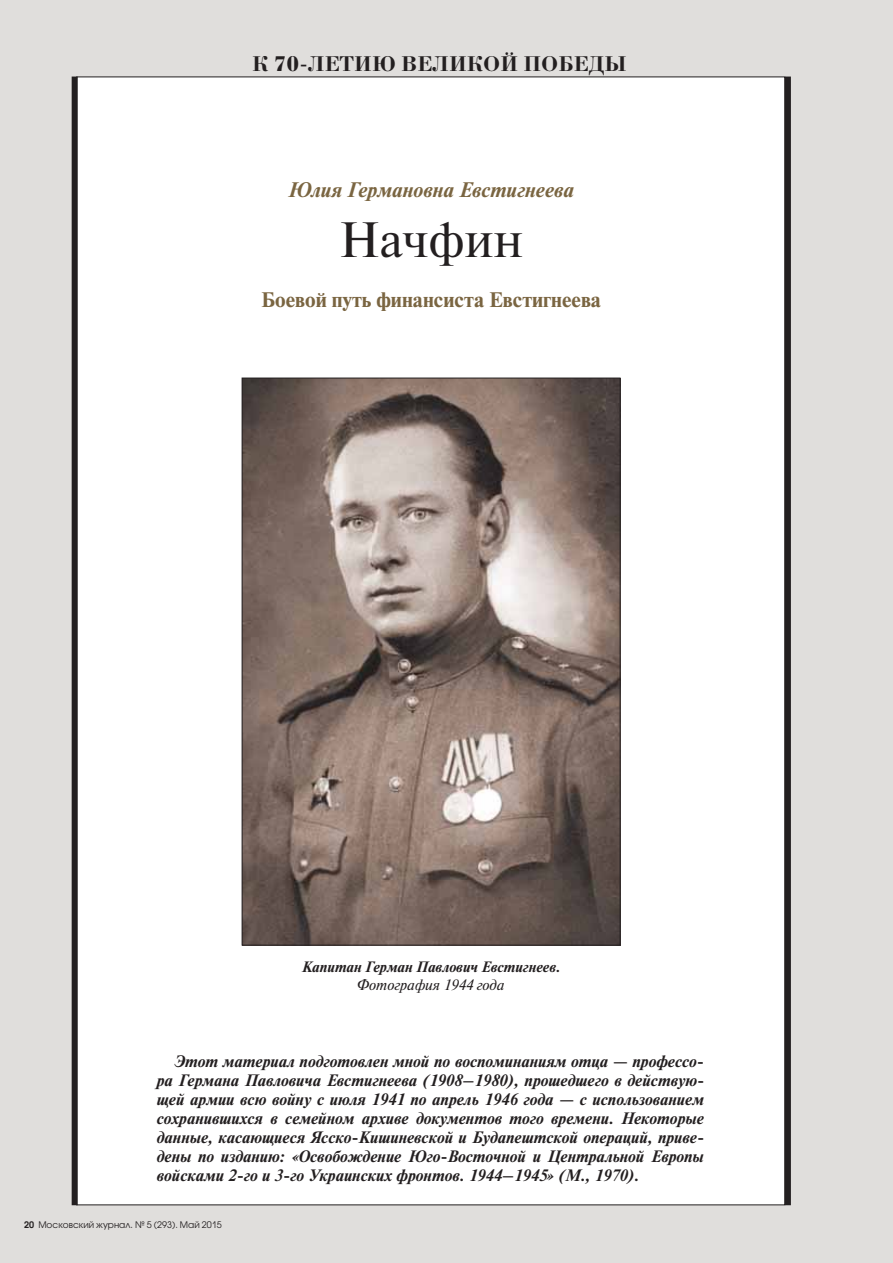
<style>
.page{position:relative;width:893px;height:1263px;background:#e0dedc}
.page>*{position:absolute;margin:0;border:0;box-sizing:border-box;transform-origin:0 0}
.t1{font:49.5px "Newton C";color:#231f20}
.t2{font:700 22.5px "Bodoni C";color:#231f20}
.t3{font:700 21px "Newton C";color:#7a6541}
.t4{font:italic 700 21px "Newton C";color:#7a6541}
.t5{font:italic 700 16.5px/19px "Newton C";color:#231f20;text-align:justify}
.t6{font:italic 700 15px/18px "Newton C";color:#231f20;text-align:center}
.t7{font:9px "Avant Garde Gothic C";color:#231f20}
.s1{font-weight:400}
.s2{font-weight:600}
</style>
<div class="page">
<div style="left:77px;top:77px;width:708px;height:1128px;background:#fff"></div>
<div style="left:72px;top:77px;width:6px;height:1128px;background:#231f20"></div>
<div style="left:785px;top:77px;width:6px;height:1128px;background:#231f20"></div>
<img style="left:244px;top:380px;width:374px;height:563px">
<p class="t2" style="left:252px;top:56px;width:376px">К 70-ЛЕТИЮ ВЕЛИКОЙ ПОБЕДЫ</p>
<p class="t4" style="left:288px;top:183px;width:288px">Юлия Германовна Евстигнеева</p>
<p class="t1" style="left:339px;top:222px;width:186px">Начфин</p>
<p class="t3" style="left:261px;top:293px;width:342px">Боевой путь финансиста Евстигнеева</p>
<p class="t6" style="left:302px;top:959px;width:260px">Капитан Герман Павлович Евстигнеев.<br><span class="s1">Фотография 1944 года</span></p>
<p class="t5" style="left:157px;top:1053px;width:549px;text-indent:17px">Этот материал подготовлен мной по воспоминаниям отца — профессо&shy;ра Германа Павловича Евстигнеева (1908–1980), прошедшего в действую&shy;щей армии всю войну с июля 1941 по апрель 1946 года — с использованием сохранившихся в семейном архиве документов того времени. Некоторые данные, касающиеся Ясско-Кишиневской и Будапештской операций, приве&shy;дены по изданию: «Освобождение Юго-Восточной и Центральной Европы войсками 2-го и 3-го Украинских фронтов. 1944–1945» (М., 1970).</p>
<p class="t7" style="left:24px;top:1222px;width:199px"><span class="s2">20</span> Московский журнал. № 5 (293). Май 2015</p>
</div>
